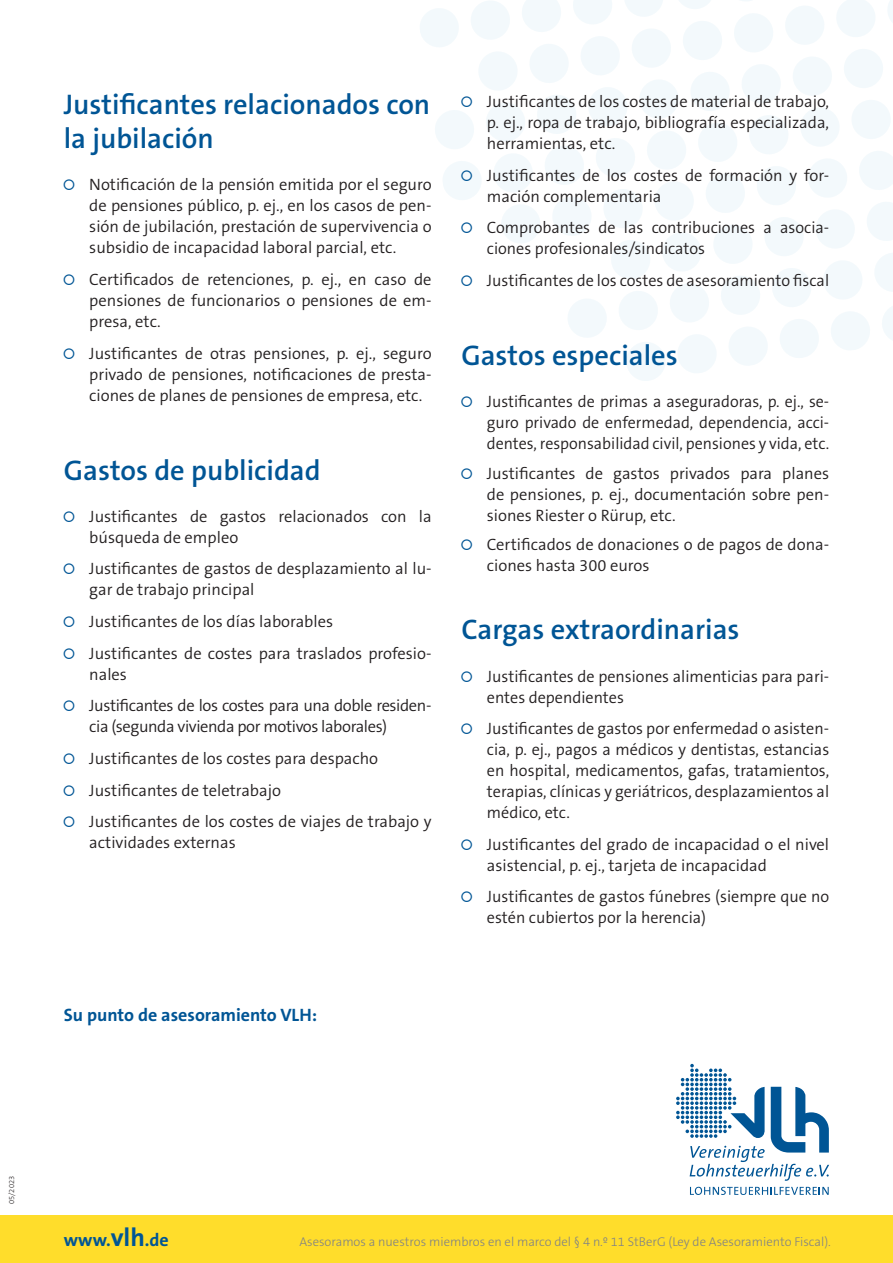
<style>
.page{position:relative;width:893px;height:1263px;background:#fff}
.page>*{position:absolute;margin:0;border:0;box-sizing:border-box;transform-origin:0 0}
.t1{font:600 28.5px/34.2px "The Sans B W6";color:#005595}
.t2{font:700 18px "The Sans B W7";color:#005595}
.t3{font:300 16.5px/21px "The Sans B W4";color:#231f20}
.t4{font:300 16.5px/31.7px "The Sans B W4";letter-spacing:-.025em;color:#231f20}
.t5{font:300 12.75px "The Sans B W3";color:#808285}
.t6{font:300 7.5px "The Sans B W3";color:#231f20}
.s1{font-size:25.5px}
</style>
<div class="page">
<div style="left:0;top:1215px;width:893px;height:48px;background:#ffdd2b"></div>
<svg style="left:676px;top:1064px;width:153px;height:117px"></svg>
<svg style="left:690px;top:1187px;width:139px;height:8px"></svg>
<svg style="left:420px;top:0;width:473px;height:381px"></svg>
<svg style="left:461px;top:96px;width:11px;height:11px"></svg>
<svg style="left:461px;top:170px;width:11px;height:11px"></svg>
<svg style="left:461px;top:223px;width:11px;height:10px"></svg>
<svg style="left:461px;top:275px;width:11px;height:11px"></svg>
<h1 class="t1" style="left:64px;top:87px;width:368px">Justificantes relacionados con la jubilación</h1>
<p class="t3" style="left:89px;top:174px;width:344px;text-align:justify">Notificación de la pensión emitida por el seguro de pensiones público, p. ej., en los casos de pen&shy;sión de jubilación, prestación de supervivencia o subsidio de incapacidad laboral parcial, etc.</p>
<p class="t3" style="left:89px;top:269px;width:344px;text-align:justify">Certificados de retenciones, p. ej., en caso de pensiones de funcionarios o pensiones de em&shy;presa, etc.</p>
<p class="t3" style="left:89px;top:343px;width:344px;text-align:justify">Justificantes de otras pensiones, p. ej., seguro privado de pensiones, notificaciones de presta&shy;ciones de planes de pensiones de empresa, etc.</p>
<h1 class="t1" style="left:64px;top:453px;width:258px">Gastos de publicidad</h1>
<p class="t3" style="left:89px;top:506px;width:344px">Justificantes de gastos relacionados con la búsqueda de empleo</p>
<p class="t3" style="left:89px;top:558px;width:344px">Justificantes de gastos de desplazamiento al lu&shy;gar de trabajo principal</p>
<p class="t3" style="left:89px;top:606px;width:344px;line-height:31.7px">Justificantes de los días laborables<br>Justificantes de costes para traslados profesio-</p>
<p class="t4" style="left:89px;top:658px;width:344px">nales<br>Justificantes de los costes para una doble residen-</p>
<p class="t3" style="left:89px;top:711px;width:344px;line-height:31.7px">cia (segunda vivienda por motivos laborales)<br>Justificantes de los costes para despacho Justificantes de teletrabajo<br>Justificantes de los costes de viajes de trabajo y</p>
<p class="t3" style="left:89px;top:832px;width:148px">actividades externas</p>
<p class="t3" style="left:487px;top:91px;width:344px;text-align:justify">Justificantes de los costes de material de trabajo, p. ej., ropa de trabajo, bibliografía especializada, herramientas, etc.</p>
<p class="t3" style="left:487px;top:165px;width:344px">Justificantes de los costes de formación y for&shy;mación complementaria</p>
<p class="t3" style="left:487px;top:217px;width:344px">Comprobantes de las contribuciones a asocia&shy;ciones profesionales/sindicatos</p>
<p class="t3" style="left:487px;top:270px;width:344px">Justificantes de los costes de asesoramiento fiscal</p>
<h1 class="t1" style="left:461px;top:338px;width:218px">Gastos especiales</h1>
<p class="t3" style="left:487px;top:391px;width:344px;text-align:justify">Justificantes de primas a aseguradoras, p. ej., se&shy;guro privado de enfermedad, dependencia, acci&shy;dentes, responsabilidad civil, pensiones y vida, etc.</p>
<p class="t3" style="left:487px;top:462px;width:344px;text-align:justify">Justificantes de gastos privados para planes de pensiones, p. ej., documentación sobre pen&shy;siones Riester o Rürup, etc.</p>
<p class="t3" style="left:487px;top:534px;width:344px">Certificados de donaciones o de pagos de dona&shy;ciones hasta 300 euros</p>
<h1 class="t1" style="left:461px;top:613px;width:280px">Cargas extraordinarias</h1>
<p class="t3" style="left:487px;top:665px;width:344px">Justificantes de pensiones alimenticias para pari&shy;entes dependientes</p>
<p class="t3" style="left:487px;top:718px;width:344px;text-align:justify">Justificantes de gastos por enfermedad o asisten&shy;cia, p. ej., pagos a médicos y dentistas, estancias en hospital, medicamentos, gafas, tratamientos, terapias, clínicas y geriátricos, desplazamientos al médico, etc.</p>
<p class="t3" style="left:487px;top:834px;width:344px">Justificantes del grado de incapacidad o el nivel asistencial, p. ej., tarjeta de incapacidad</p>
<p class="t3" style="left:487px;top:886px;width:344px">Justificantes de gastos fúnebres (siempre que no estén cubiertos por la herencia)</p>
<p class="t2" style="left:64px;top:1003px;width:255px">Su punto de asesoramiento VLH:</p>
<p class="t6" style="left:7px;top:1204px;width:29px;rotate:-90deg">05/2023</p>
<p class="t2" style="left:64px;top:1228px;width:107px">www.<span class="s1">vlh</span>.de</p>
<p class="t5" style="left:299px;top:1233px;width:533px">Asesoramos a nuestros miembros en el marco del § 4 n.º 11 StBerG (Ley de Asesoramiento Fiscal).</p>
</div>
